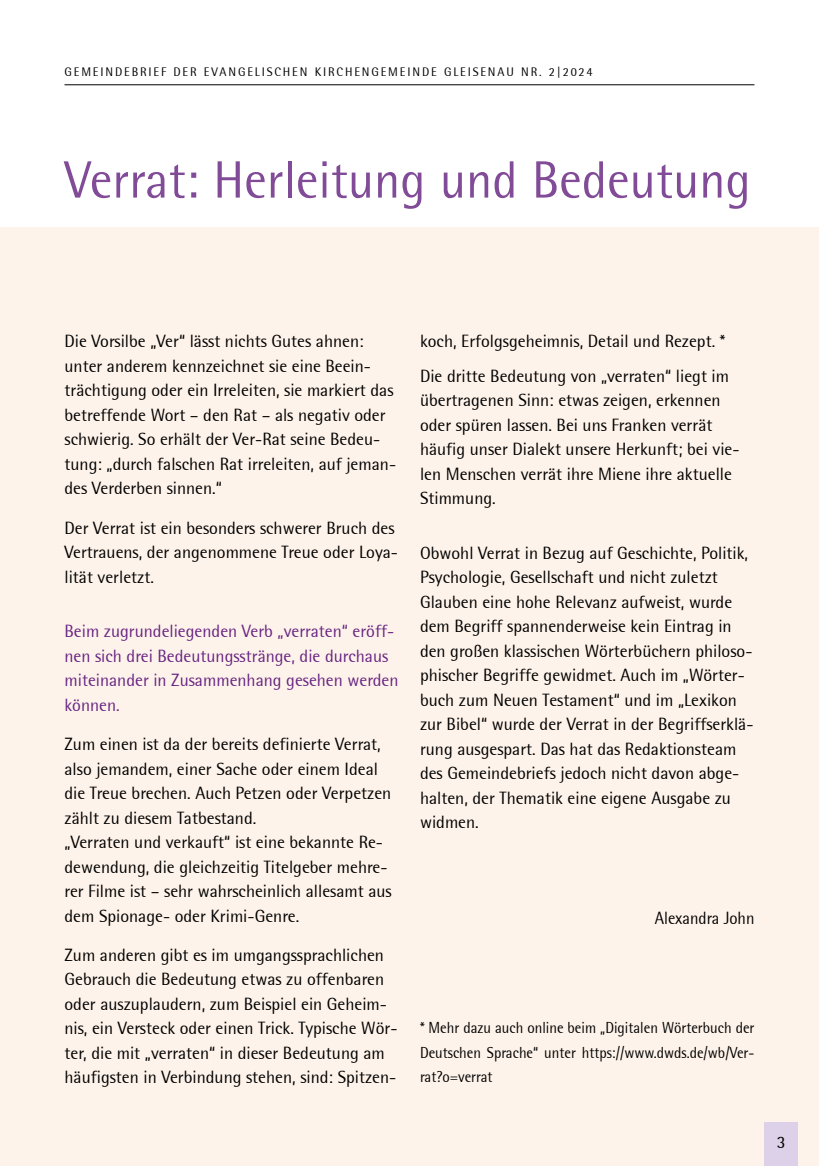
<style>
.page{position:relative;width:819px;height:1166px;background:#fff}
.page>*{position:absolute;margin:0;border:0;box-sizing:border-box;transform-origin:0 0}
.t1{font:52.5px "Rotis Semi Sans";color:#814b97;scale:.96 1}
.t2{font:17.5px/24.5px "Rotis Semi Sans";color:#000}
.t3{font:17.5px/24.5px "Rotis Semi Sans";color:#672482}
.t4{font:17.5px "Rotis Semi Sans";color:#000;scale:.93 1}
.t5{font:15.75px/24.5px "Rotis Semi Sans";color:#000;text-align:justify;scale:.93 1}
.t6{font:12.25px "Rotis Semi Sans";letter-spacing:.15em;color:#000}
</style>
<div class="page">
<div style="left:0;top:227px;width:819px;height:939px;background:#fef3ea"></div>
<hr style="left:64px;top:84px;width:690px;height:1px;background:#000">
<div style="left:764px;top:1123px;width:33px;height:43px;background:#dcd1e8"></div>
<p class="t6" style="left:64px;top:64px;width:529px">GEMEINDEBRIEF DER EVANGELISCHEN KIRCHENGEMEINDE GLEISENAU NR. 2|2024</p>
<h1 class="t1" style="left:64px;top:149px;width:716px">Verrat: Herleitung und Bedeutung</h1>
<p class="t2" style="left:64px;top:329px;width:333px">Die Vorsilbe „Ver“ lässt nichts Gutes ahnen: unter anderem kennzeichnet sie eine Beein&shy;trächtigung oder ein Irreleiten, sie markiert das betreffende Wort – den Rat – als negativ oder schwierig. So erhält der Ver-Rat seine Bedeu&shy;tung: „durch falschen Rat irreleiten, auf jeman&shy;des Verderben sinnen.“</p>
<p class="t2" style="left:64px;top:515px;width:335px">Der Verrat ist ein besonders schwerer Bruch des<br>Vertrauens, der angenommene Treue oder Loya&shy;lität verletzt.</p>
<p class="t3" style="left:64px;top:619px;width:335px">Beim zugrundeliegenden Verb „verraten“ eröff&shy;nen sich drei Bedeutungsstränge, die durchaus miteinander in Zusammenhang gesehen werden können.</p>
<p class="t2" style="left:64px;top:732px;width:329px">Zum einen ist da der bereits definierte Verrat, also jemandem, einer Sache oder einem Ideal die Treue brechen. Auch Petzen oder Verpetzen zählt zu diesem Tatbestand.<br>„Verraten und verkauft“ ist eine bekannte Re&shy;dewendung, die gleichzeitig Titelgeber mehre&shy;rer Filme ist – sehr wahrscheinlich allesamt aus dem Spionage- oder Krimi-Genre.</p>
<p class="t2" style="left:64px;top:942px;width:334px">Zum anderen gibt es im umgangssprachlichen Gebrauch die Bedeutung etwas zu offenbaren oder auszuplaudern, zum Beispiel ein Geheim&shy;nis, ein Versteck oder einen Trick. Typische Wör&shy;ter, die mit „verraten“ in dieser Bedeutung am häufigsten in Verbindung stehen, sind: Spitzen-</p>
<p class="t2" style="left:420px;top:324px;width:310px;line-height:34.5px">koch, Erfolgsgeheimnis, Detail und Rezept. *<br>Die dritte Bedeutung von „verraten“ liegt im</p>
<p class="t2" style="left:420px;top:388px;width:321px">übertragenen Sinn: etwas zeigen, erkennen oder spüren lassen. Bei uns Franken verrät häufig unser Dialekt unsere Herkunft; bei vie&shy;len Menschen verrät ihre Miene ihre aktuelle Stimmung.</p>
<p class="t2" style="left:420px;top:540px;width:335px">Obwohl Verrat in Bezug auf Geschichte, Politik, Psychologie, Gesellschaft und nicht zuletzt Glauben eine hohe Relevanz aufweist, wurde dem Begriff spannenderweise kein Eintrag in den großen klassischen Wörterbüchern philoso&shy;phischer Begriffe gewidmet. Auch im „Wörter&shy;buch zum Neuen Testament“ und im „Lexikon zur Bibel“ wurde der Verrat in der Begriffserklä&shy;rung ausgespart. Das hat das Redaktionsteam des Gemeindebriefs jedoch nicht davon abge&shy;halten, der Thematik eine eigene Ausgabe zu widmen.</p>
<p class="t4" style="left:654px;top:908px;width:109px">Alexandra John</p>
<p class="t5" style="left:420px;top:1015px;width:361px">* Mehr dazu auch online beim „Digitalen Wörterbuch der Deutschen Sprache“ unter https://www.dwds.de/wb/Ver&shy;rat?o=verrat</p>
<p class="t2" style="left:776px;top:1129px;width:10px">3</p>
</div>
